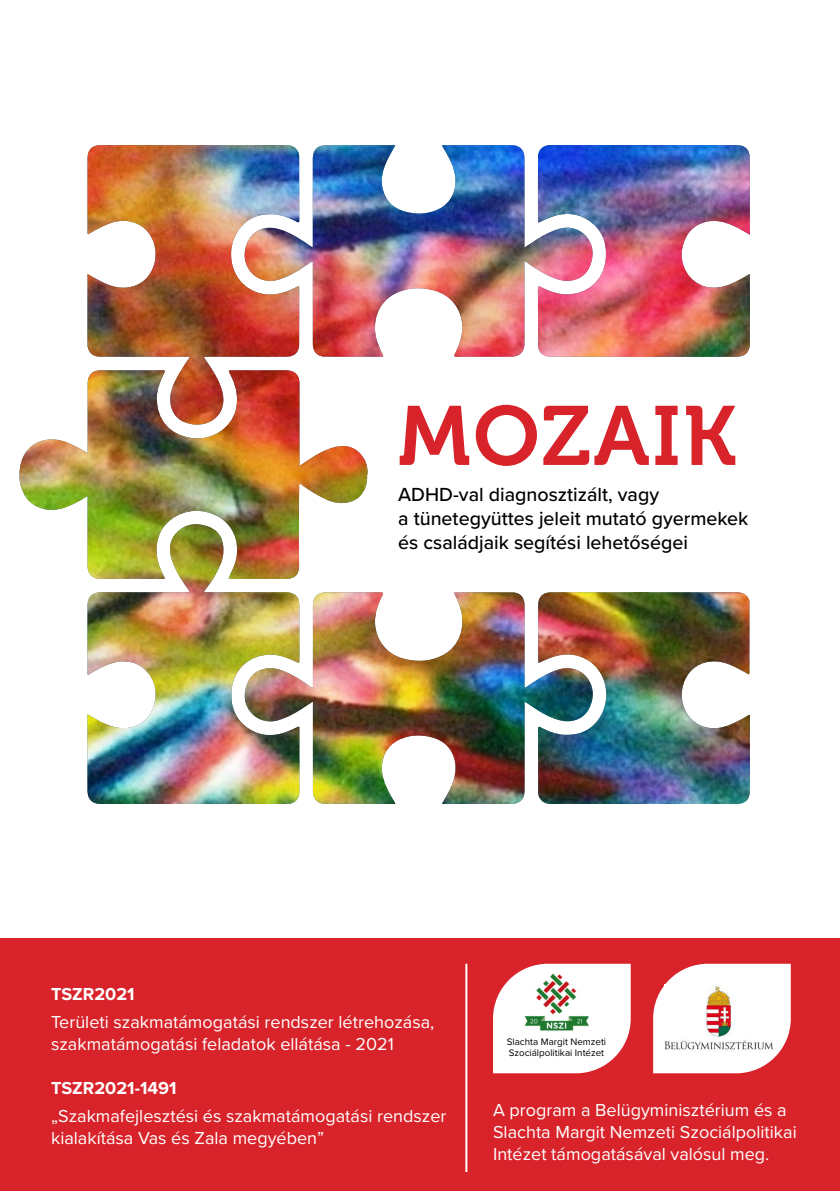
<style>
.page{position:relative;width:840px;height:1191px;background:#fff}
.page>*{position:absolute;margin:0;border:0;box-sizing:border-box;transform-origin:0 0}
.t1{font:83.4px "Museo 700";letter-spacing:.03em;color:#d8232a}
.t2{font:500 19.6px/24px "Proxima Nova";color:#000}
.t3{font:18px/22px "Proxima Nova";color:#fff}
.t4{font:700 18px "Proxima Nova";color:#fff}
.t5{font:9.8px/11.4px "Proxima Nova";color:#000}
</style>
<div class="page">
<img style="left:19px;top:427px;width:730px;height:377px">
<img style="left:87px;top:145px;width:662px;height:282px">
<div style="left:569px;top:357px;width:270px;height:234px;background:#fff"></div>
<div style="left:0;top:938px;width:839px;height:253px;background:#d8232a"></div>
<svg style="left:493px;top:963px;width:137px;height:110px;background:#f9e2e3"></svg>
<svg style="left:653px;top:963px;width:137px;height:110px"></svg>
<img style="left:664px;top:984px;width:110px;height:70px">
<img style="left:517px;top:973px;width:78px;height:60px">
<hr style="left:465px;top:963px;width:2px;height:209px;background:#fff">
<div style="left:441px;top:359px;width:307px;height:225px;background:#fff"></div>
<h1 class="t1" style="left:398px;top:390px;width:339px">MOZAIK</h1>
<p class="t2" style="left:398px;top:482px;width:351px">ADHD-val diagnosztizált, vagy<br>a tünetegyüttes jeleit mutató gyermekek és családjaik segítési lehetőségei</p>
<p class="t4" style="left:51px;top:980px;width:85px">TSZR2021</p>
<p class="t3" style="left:51px;top:1010px;width:384px">Területi szakmatámogatási rendszer létrehozása, szakmatámogatási feladatok ellátása - 2021</p>
<p class="t4" style="left:51px;top:1074px;width:127px">TSZR2021-1491</p>
<p class="t3" style="left:51px;top:1103px;width:396px">„Szakmafejlesztési és szakmatámogatási rendszer kialakítása Vas és Zala megyében”</p>
<p class="t3" style="left:493px;top:1098px;width:305px">A program a Belügyminisztérium és a<br>Slachta Margit Nemzeti Szociálpolitikai<br>Intézet támogatásával valósul meg.</p>
<p class="t5" style="left:506px;top:1035px;width:101px">Slachta Margit Nemzeti<br>Szociálpolitikai Intézet</p>
</div>
